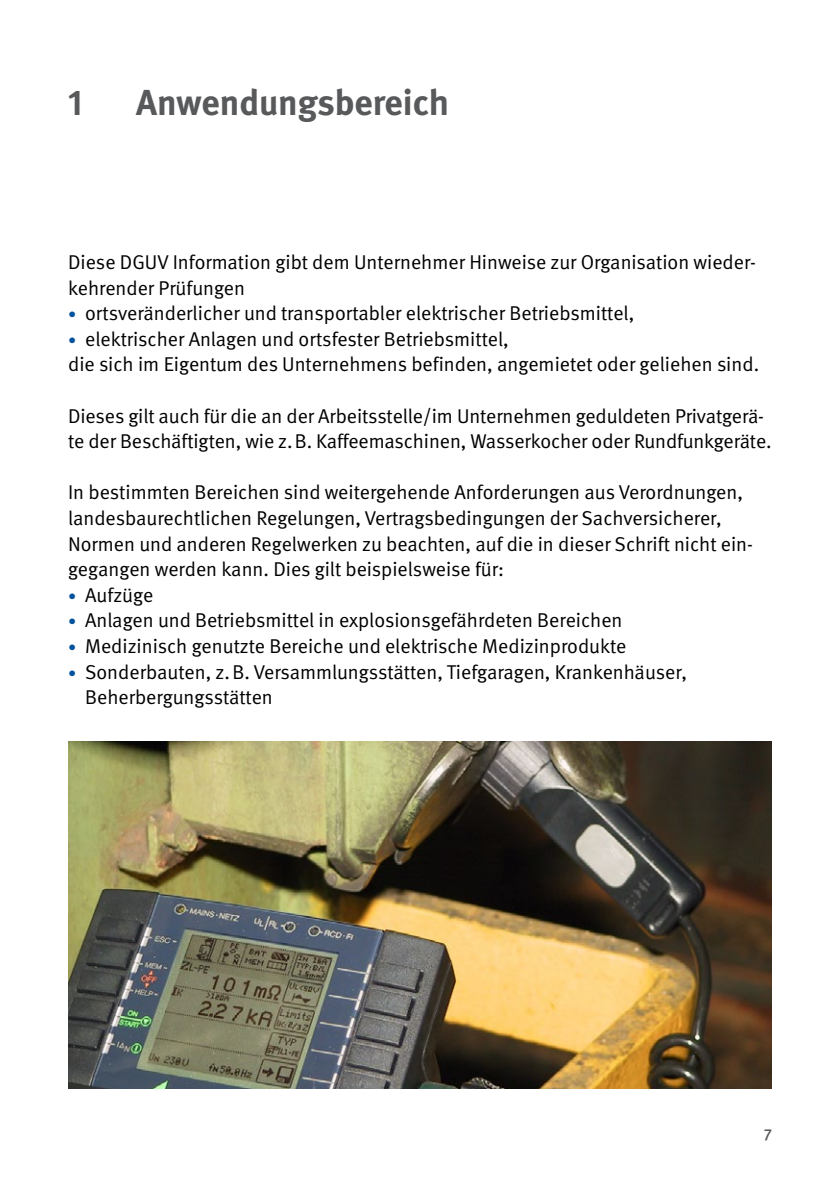
<style>
.page{position:relative;width:840px;height:1191px;background:#fff}
.page>*{position:absolute;margin:0;border:0;box-sizing:border-box;transform-origin:0 0}
.Überschriften_H1{font:700 36px "DGUV Meta";color:#58595b}
.Fließtext_FT{font:20px/25.6px "DGUV Meta";color:#000}
.t1{font:500 16px "DGUV Meta";color:#58595b}
.s1{font-size:16px;color:#00529c}
</style>
<div class="page">
<img style="left:68px;top:742px;width:703px;height:347px">
<h1 class="Überschriften_H1" style="left:68px;top:81px;width:16px">1</h1>
<h1 class="Überschriften_H1" style="left:136px;top:81px;width:314px">Anwendungsbereich</h1>
<p class="Fließtext_FT" style="left:68px;top:250px;width:689px">Diese DGUV Information gibt dem Unternehmer Hinweise zur Organisation wieder&shy;kehrender Prüfungen</p>
<p class="Fließtext_FT" style="left:68px;top:301px;width:567px"><span class="s1">•</span> ortsveränderlicher und transportabler elektrischer Betriebsmittel,</p>
<p class="Fließtext_FT" style="left:68px;top:326px;width:442px"><span class="s1">•</span> elektrischer Anlagen und ortsfester Betriebsmittel,</p>
<p class="Fließtext_FT" style="left:68px;top:352px;width:692px">die sich im Eigentum des Unternehmens befinden, angemietet oder geliehen sind.</p>
<p class="Fließtext_FT" style="left:68px;top:403px;width:704px">Dieses gilt auch für die an der Arbeitsstelle/im Unternehmen geduldeten Privatgerä&shy;te der Beschäftigten, wie z.B. Kaffeemaschinen, Wasserkocher oder Rundfunkgeräte.</p>
<p class="Fließtext_FT" style="left:68px;top:480px;width:686px">In bestimmten Bereichen sind weitergehende Anforderungen aus Verordnungen, landesbaurechtlichen Regelungen, Vertragsbedingungen der Sachversicherer, Normen und anderen Regelwerken zu beachten, auf die in dieser Schrift nicht ein&shy;gegangen werden kann. Dies gilt beispielsweise für:</p>
<p class="Fließtext_FT" style="left:68px;top:582px;width:87px"><span class="s1">•</span> Aufzüge</p>
<p class="Fließtext_FT" style="left:68px;top:608px;width:555px"><span class="s1">•</span> Anlagen und Betriebsmittel in explosionsgefährdeten Bereichen</p>
<p class="Fließtext_FT" style="left:68px;top:634px;width:559px"><span class="s1">•</span> Medizinisch genutzte Bereiche und elektrische Medizinprodukte</p>
<p class="Fließtext_FT" style="left:85px;top:659px;width:603px;text-indent:-17px"><span class="s1">•</span> Sonderbauten, z.B. Versammlungsstätten, Tiefgaragen, Krankenhäuser,<br>Beherbergungsstätten</p>
<p class="t1" style="left:763px;top:1124px;width:10px">7</p>
</div>
